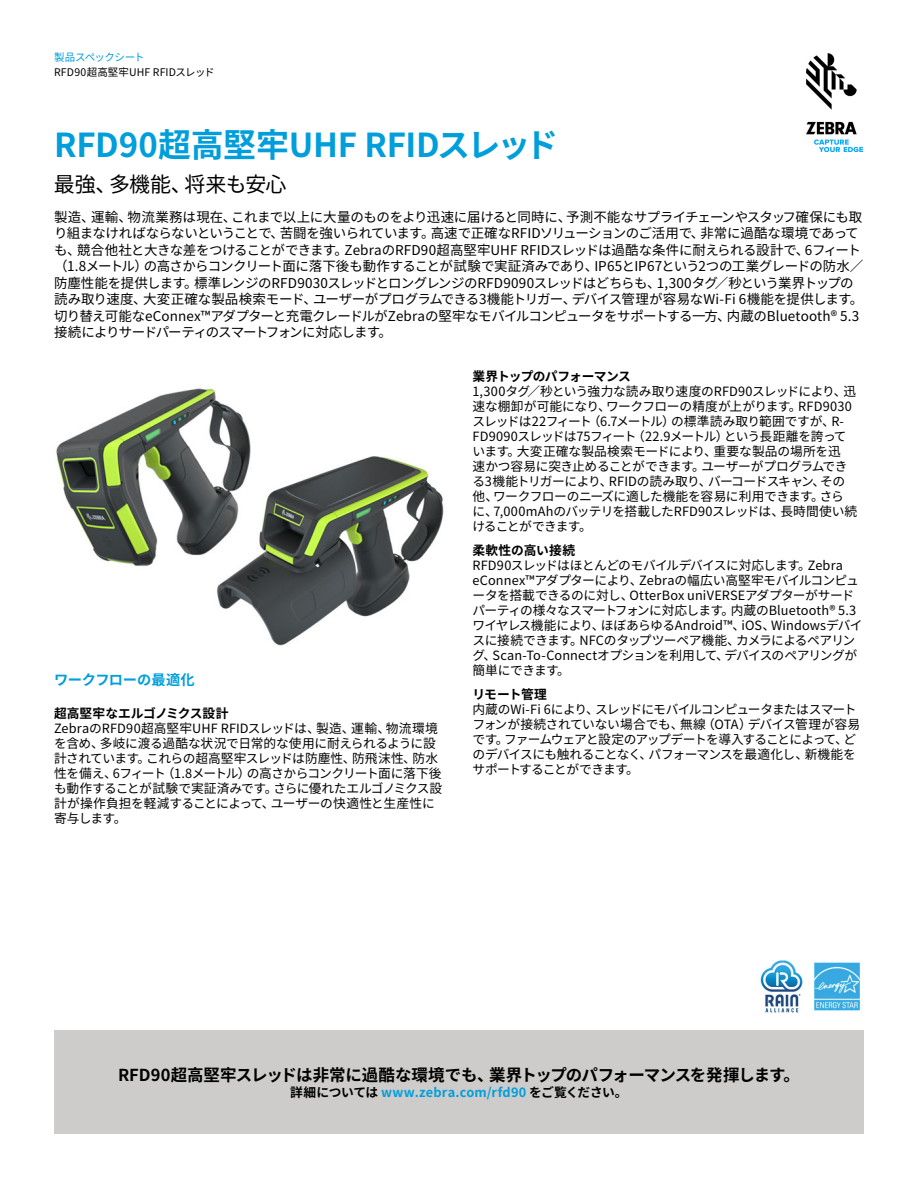
<style>
.page{position:relative;width:918px;height:1188px;background:#fff}
.page>*{position:absolute;margin:0;border:0;box-sizing:border-box;transform-origin:0 0}
.t1{font:700 33px "Noto Sans CJ Kjp";letter-spacing:-.01em;color:#009edb}
.t2{font:21px "Noto Sans CJ Kjp";letter-spacing:-.025em;color:#000}
.t3{font:700 16.5px "Noto Sans CJ Kjp";letter-spacing:-.02em;color:#000}
.t4{font:700 14.25px "Noto Sans CJ Kjp";letter-spacing:-.01em;color:#009edb}
.t5{font:13.5px/16.5px "Noto Sans CJ Kjp";letter-spacing:-.03em;color:#000}
.t6{font:12.75px/15px "Noto Sans CJ Kjp";letter-spacing:-.03em;color:#000}
.t7{font:12.75px/15px "Noto Sans CJ Kjp";letter-spacing:-.055em;color:#000}
.t8{font:700 12.75px "Noto Sans CJ Kjp";letter-spacing:.01em;color:#009edb}
.t9{font:700 12.75px "Noto Sans CJ Kjp";letter-spacing:-.015em;color:#000}
.t10{font:700 12.75px "Noto Sans CJ Kjp";letter-spacing:-.055em;color:#000}
.t11{font:700 12.75px "Noto Sans CJ Kjp";letter-spacing:.015em;color:#000}
.t12{font:10.5px "Noto Sans CJ Kjp";letter-spacing:.01em;color:#000}
.t13{font:10.5px "Noto Sans CJ Kjp";letter-spacing:-.055em;color:#009edb}
.s1{color:#000}
</style>
<div class="page">
<img style="left:806px;top:54px;width:56px;height:97px">
<div style="left:54px;top:1031px;width:810px;height:103px;background:#cdccca"></div>
<img style="left:760px;top:961px;width:100px;height:52px">
<img style="left:56px;top:388px;width:388px;height:258px">
<p class="t13" style="left:54px;top:52px;width:92px">製品スペックシート</p>
<p class="t12" style="left:54px;top:66px;width:162px">RFD90超高堅牢UHF RFIDスレッド</p>
<h1 class="t1" style="left:54px;top:127px;width:506px">RFD90超高堅牢UHF RFIDスレッド</h1>
<h2 class="t2" style="left:54px;top:172px;width:234px">最強、多機能、将来も安心</h2>
<p class="t5" style="left:54px;top:209px;width:811px">製造、運輸、物流業務は現在、これまで以上に大量のものをより迅速に届けると同時に、予測不能なサプライチェーンやスタッフ確保にも取り組まなければならないということで、苦闘を強いられています。高速で正確なRFIDソリューションのご活用で、非常に過酷な環境であっても、競合他社と大きな差をつけることができます。ZebraのRFD90超高堅牢UHF RFIDスレッドは過酷な条件に耐えられる設計で、6フィート（1.8メートル）の高さからコンクリート面に落下後も動作することが試験で実証済みであり、IP65とIP67という2つの工業グレードの防水／防塵性能を提供します。標準レンジのRFD9030スレッドとロングレンジのRFD9090スレッドはどちらも、1,300タグ／秒という業界トップの読み取り速度、大変正確な製品検索モード、ユーザーがプログラムできる3機能トリガー、デバイス管理が容易なWi-Fi 6機能を提供します。切り替え可能なeConnex™アダプターと充電クレードルがZebraの堅牢なモバイルコンピュータをサポートする一方、内蔵のBluetooth® 5.3接続によりサードパーティのスマートフォンに対応します。</p>
<p class="t4" style="left:54px;top:671px;width:142px">ワークフローの最適化</p>
<p class="t9" style="left:54px;top:706px;width:176px">超高堅牢なエルゴノミクス設計</p>
<p class="t6" style="left:54px;top:721px;width:390px">ZebraのRFD90超高堅牢UHF RFIDスレッドは、製造、運輸、物流環境を含め、多岐に渡る過酷な状況で日常的な使用に耐えられるように設計されています。これらの超高堅牢スレッドは防塵性、防飛沫性、防水性を備え、6フィート（1.8メートル）の高さからコンクリート面に落下後も動作することが試験で実証済みです。さらに優れたエルゴノミクス設計が操作負担を軽減することによって、ユーザーの快適性と生産性に寄与します。</p>
<p class="t10" style="left:472px;top:369px;width:160px">業界トップのパフォーマンス</p>
<p class="t6" style="left:472px;top:384px;width:386px">1,300タグ／秒という強力な読み取り速度のRFD90スレッドにより、迅速な棚卸が可能になり、ワークフローの精度が上がります。RFD9030スレッドは22フィート（6.7メートル）の標準読み取り範囲ですが、R-FD9090スレッドは75フィート（22.9メートル）という長距離を誇っています。大変正確な製品検索モードにより、重要な製品の場所を迅<br>速かつ容易に突き止めることができます。ユーザーがプログラムできる3機能トリガーにより、RFIDの読み取り、バーコードスキャン、その他、ワークフローのニーズに適した機能を容易に利用できます。さらに、7,000mAhのバッテリを搭載したRFD90スレッドは、長時間使い続けることができます。</p>
<p class="t11" style="left:472px;top:543px;width:104px">柔軟性の高い接続</p>
<p class="t6" style="left:472px;top:558px;width:392px">RFD90スレッドはほとんどのモバイルデバイスに対応します。Zebra eConnex™アダプターにより、Zebraの幅広い高堅牢モバイルコンピュータを搭載できるのに対し、OtterBox uniVERSEアダプターがサードパーティの様々なスマートフォンに対応します。内蔵のBluetooth® 5.3ワイヤレス機能により、ほぼあらゆるAndroid™、iOS、Windowsデバイスに接続できます。NFCのタップツーペア機能、カメラによるペアリング、Scan-To-Connectオプションを利用して、デバイスのペアリングが簡単にできます。</p>
<p class="t9" style="left:472px;top:687px;width:76px">リモート管理</p>
<p class="t7" style="left:472px;top:702px;width:389px">内蔵のWi-Fi 6により、スレッドにモバイルコンピュータまたはスマートフォンが接続されていない場合でも、無線（OTA）デバイス管理が容易です。ファームウェアと設定のアップデートを導入することによって、どのデバイスにも触れることなく、パフォーマンスを最適化し、新機能をサポートすることができます。</p>
<p class="t3" style="left:118px;top:1066px;width:683px">RFD90超高堅牢スレッドは非常に過酷な環境でも、業界トップのパフォーマンスを発揮します。</p>
<p class="t8" style="left:290px;top:1085px;width:339px"><span class="s1">詳細については</span> www.zebra.com/rfd90 <span class="s1">をご覧ください。</span></p>
</div>
